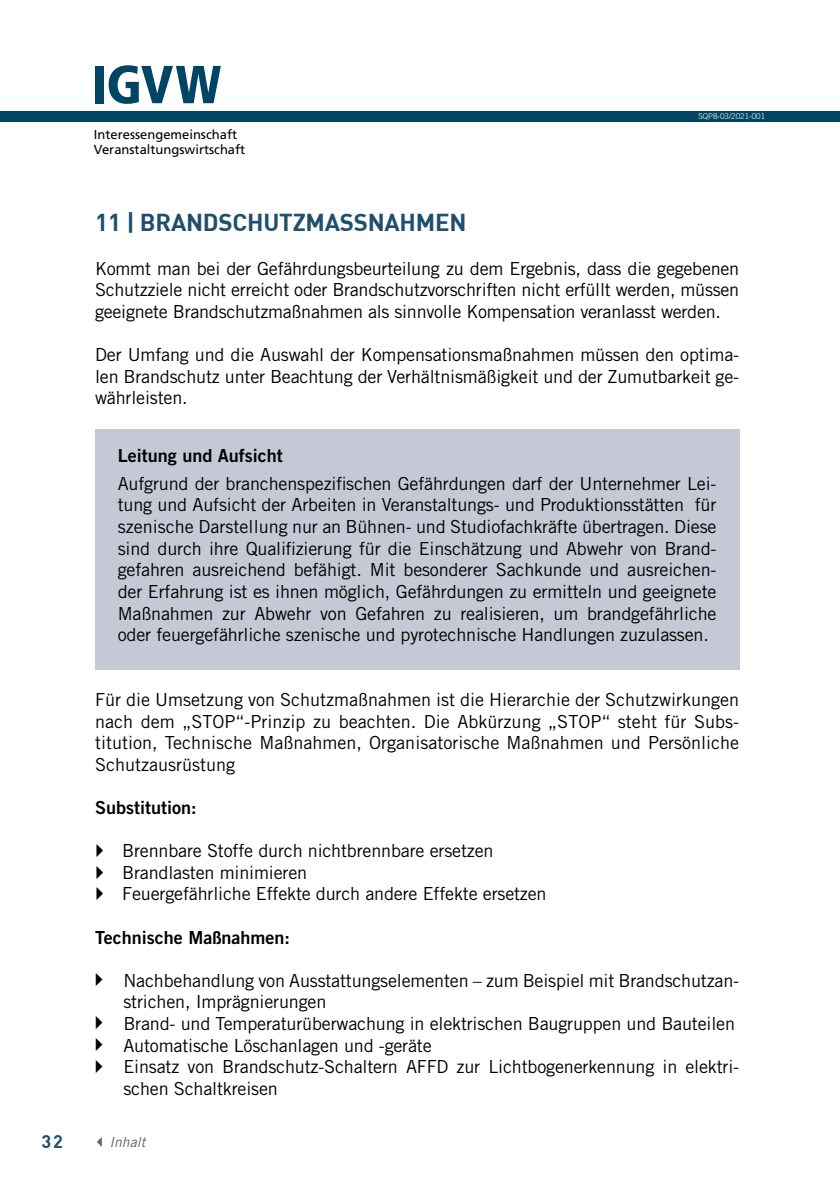
<style>
.page{position:relative;width:840px;height:1191px;background:#fff}
.page>*{position:absolute;margin:0;border:0;box-sizing:border-box;transform-origin:0 0}
.t1{font:900 condensed 53.4px "Frutiger";color:#004563}
.t2{font:700 24px "DIN";letter-spacing:-.01em;color:#1f4f6c}
.t3{font:18px/21.6px "Trade Gothic LT Std";letter-spacing:-.01em;color:#000;text-align:justify}
.t4{font:18px "Trade Gothic LT Std Bd 2";color:#000}
.t5{font:700 18px "DIN";color:#1f4f6c}
.t6{font:italic 14px "Trade Gothic LT Std";color:#646363}
.t7{font:13px/15.6px "Frutiger";color:#000}
.t8{font:300 8px "Trade Gothic LT Std";color:#fff}
</style>
<div class="page">
<div style="left:0;top:111px;width:839px;height:10px;background:#004563"></div>
<div style="left:95px;top:429px;width:643px;height:240px;background:#c5c9d5"></div>
<h1 class="t1" style="left:91px;top:53px;width:131px">IGVW</h1>
<p class="t7" style="left:94px;top:126px;width:153px">Interessengemeinschaft<br>Veranstaltungswirtschaft</p>
<p class="t8" style="left:698px;top:112px;width:68px">SQP8-03/2021-001</p>
<h2 class="t2" style="left:95px;top:207px;width:373px">11 | BRANDSCHUTZMASSNAHMEN</h2>
<p class="t3" style="left:95px;top:257px;width:645px">Kommt man bei der Gefährdungsbeurteilung zu dem Ergebnis, dass die gegebenen Schutzziele nicht erreicht oder Brandschutzvorschriften nicht erfüllt werden, müssen geeignete Brandschutzmaßnahmen als sinnvolle Kompensation veranlasst werden.</p>
<p class="t3" style="left:95px;top:343px;width:645px">Der Umfang und die Auswahl der Kompensationsmaßnahmen müssen den optima&shy;len Brandschutz unter Beachtung der Verhältnismäßigkeit und der Zumutbarkeit ge&shy;währleisten.</p>
<p class="t4" style="left:118px;top:444px;width:167px">Leitung und Aufsicht</p>
<p class="t3" style="left:118px;top:472px;width:600px">Aufgrund der branchenspezifischen Gefährdungen darf der Unternehmer Lei&shy;tung und Aufsicht der Arbeiten in Veranstaltungs- und Produktionsstätten für szenische Darstellung nur an Bühnen- und Studiofachkräfte übertragen. Diese sind durch ihre Qualifizierung für die Einschätzung und Abwehr von Brand&shy;gefahren ausreichend befähigt. Mit besonderer Sachkunde und ausreichen&shy;der Erfahrung ist es ihnen möglich, Gefährdungen zu ermitteln und geeignete Maßnahmen zur Abwehr von Gefahren zu realisieren, um brandgefährliche oder feuergefährliche szenische und pyrotechnische Handlungen zuzulassen.</p>
<p class="t3" style="left:95px;top:688px;width:645px">Für die Umsetzung von Schutzmaßnahmen ist die Hierarchie der Schutzwirkungen nach dem „STOP“-Prinzip zu beachten. Die Abkürzung „STOP“ steht für Subs&shy;titution, Technische Maßnahmen, Organisatorische Maßnahmen und Persönliche Schutzausrüstung</p>
<p class="t4" style="left:95px;top:796px;width:103px">Substitution:</p>
<p class="t3" style="left:122px;top:839px;width:425px;text-align:left">Brennbare Stoffe durch nichtbrennbare ersetzen<br>Brandlasten minimieren<br>Feuergefährliche Effekte durch andere Effekte ersetzen</p>
<p class="t4" style="left:95px;top:926px;width:196px">Technische Maßnahmen:</p>
<p class="t3" style="left:123px;top:969px;width:617px;text-align:left">Nachbehandlung von Ausstattungselementen – zum Beispiel mit Brandschutzan&shy;strichen, Imprägnierungen<br>Brand- und Temperaturüberwachung in elektrischen Baugruppen und Bauteilen Automatische Löschanlagen und -geräte<br>Einsatz von Brandschutz-Schaltern AFFD zur Lichtbogenerkennung in elektri&shy;schen Schaltkreisen</p>
<p class="t5" style="left:42px;top:1130px;width:23px">32</p>
<p class="t6" style="left:109px;top:1133px;width:37px">Inhalt</p>
</div>
